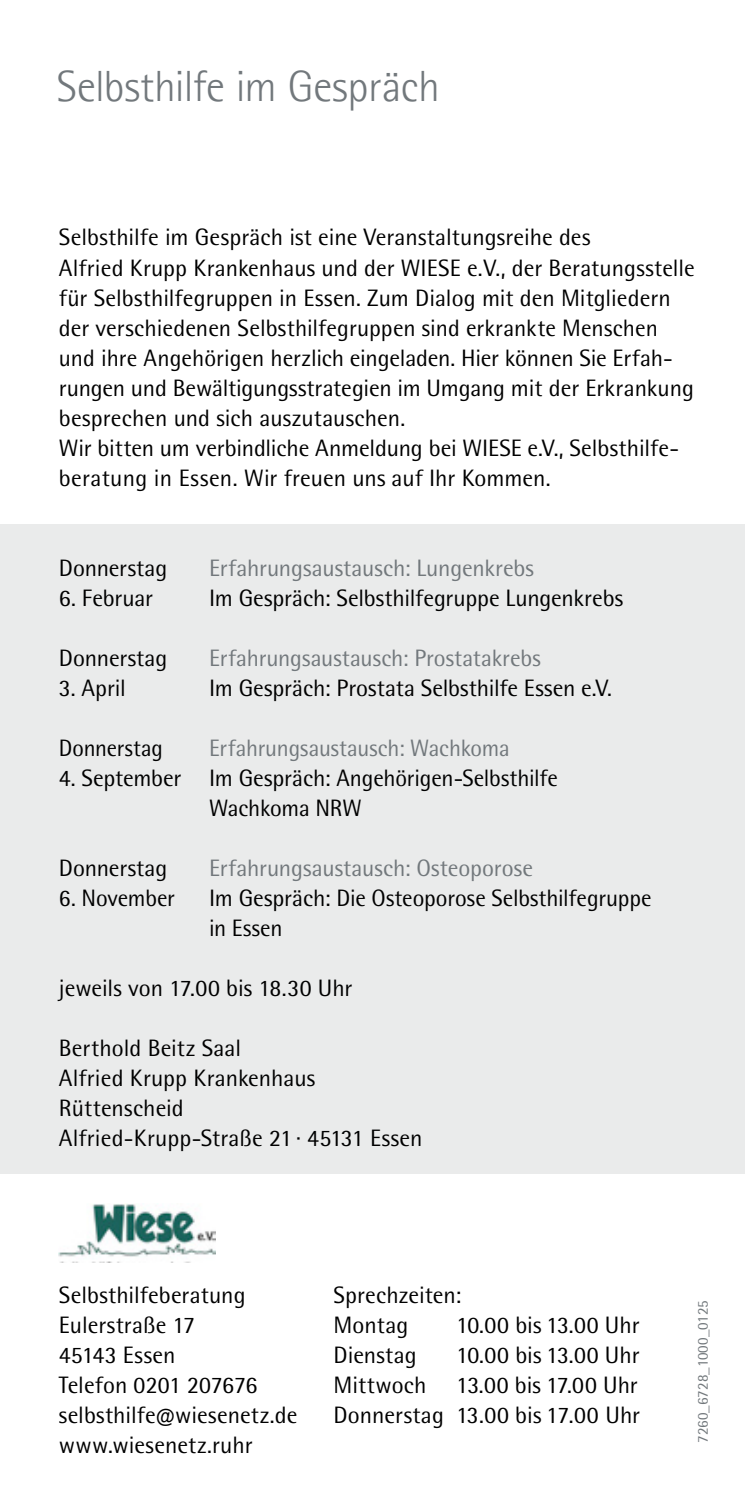
<style>
.page{position:relative;width:745px;height:1489px;background:#fff}
.page>*{position:absolute;margin:0;border:0;box-sizing:border-box;transform-origin:0 0}
.t1{font:300 43.75px "Agfa Rotis Semisans";letter-spacing:-.01em;color:#72787c}
.t2{font:23.75px/30px "Rotis Semi Sans Pro";color:#000}
.t3{font:23.75px "Rotis Semi Sans Pro";letter-spacing:-.005em;color:#72787c}
.t4{font:23.75px "Rotis Semi Sans Pro";color:#000;scale:.96 1}
.t5{font:15px "Rotis Semi Sans Pro";letter-spacing:.005em;color:#72787c}
</style>
<div class="page">
<div style="left:0;top:524px;width:744px;height:649px;background:#eaebeb"></div>
<img style="left:58px;top:1204px;width:157px;height:53px">
<h1 class="t1" style="left:57px;top:62px;width:384px">Selbsthilfe im Gespräch</h1>
<p class="t2" style="left:59px;top:222px;width:637px">Selbsthilfe im Gespräch ist eine Veranstaltungsreihe des<br>Alfried Krupp Krankenhaus und der WIESE e.V., der Beratungsstelle für Selbsthilfegruppen in Essen. Zum Dialog mit den Mitgliedern der verschiedenen Selbsthilfegruppen sind erkrankte Menschen und ihre Angehörigen herzlich eingeladen. Hier können Sie Erfah&shy;rungen und Bewältigungsstrategien im Umgang mit der Erkrankung besprechen und sich auszutauschen.<br>Wir bitten um verbindliche Anmeldung bei WIESE e.V., Selbsthilfe&shy;beratung in Essen. Wir freuen uns auf Ihr Kommen.</p>
<p class="t2" style="left:59px;top:552px;width:110px">Donnerstag</p>
<p class="t3" style="left:209px;top:553px;width:326px">Erfahrungsaustausch: Lungenkrebs</p>
<p class="t2" style="left:59px;top:582px;width:96px">6. Februar</p>
<p class="t2" style="left:209px;top:582px;width:415px">Im Gespräch: Selbsthilfegruppe Lungenkrebs</p>
<p class="t2" style="left:59px;top:642px;width:110px">Donnerstag</p>
<p class="t3" style="left:209px;top:643px;width:333px">Erfahrungsaustausch: Prostatakrebs</p>
<p class="t2" style="left:59px;top:672px;width:68px">3. April</p>
<p class="t2" style="left:209px;top:672px;width:404px">Im Gespräch: Prostata Selbsthilfe Essen e.V.</p>
<p class="t4" style="left:59px;top:733px;width:110px">Donnerstag</p>
<p class="t3" style="left:209px;top:733px;width:302px">Erfahrungsaustausch: Wachkoma</p>
<p class="t2" style="left:209px;top:762px;width:350px;text-indent:-150px">4. September Im Gespräch: Angehörigen-Selbsthilfe<br>Wachkoma NRW</p>
<p class="t2" style="left:59px;top:852px;width:110px">Donnerstag</p>
<p class="t3" style="left:209px;top:853px;width:325px">Erfahrungsaustausch: Osteoporose</p>
<p class="t2" style="left:59px;top:882px;width:117px">6. November</p>
<p class="t2" style="left:209px;top:882px;width:443px">Im Gespräch: Die Osteoporose Selbsthilfegruppe in Essen</p>
<p class="t2" style="left:59px;top:972px;width:295px">jeweils von 17.00 bis 18.30 Uhr</p>
<p class="t2" style="left:59px;top:1032px;width:365px">Berthold Beitz Saal<br>Alfried Krupp Krankenhaus<br>Rüttenscheid<br>Alfried-Krupp-Straße 21 · 45131 Essen</p>
<p class="t2" style="left:59px;top:1279px;width:240px">Selbsthilfeberatung<br>Eulerstraße 17<br>45143 Essen<br>Telefon 0201 207676 selbsthilfe@wiesenetz.de www.wiesenetz.ruhr</p>
<p class="t2" style="left:333px;top:1279px;width:129px">Sprechzeiten:<br>Montag</p>
<p class="t2" style="left:456px;top:1309px;width:185px">10.00 bis 13.00 Uhr</p>
<p class="t2" style="left:333px;top:1339px;width:85px">Dienstag</p>
<p class="t2" style="left:333px;top:1339px;width:308px;text-align:justify;text-indent:123px">10.00 bis 13.00 Uhr Mittwoch 13.00 bis 17.00 Uhr Donnerstag 13.00 bis 17.00 Uhr</p>
<p class="t5" style="left:693px;top:1442px;width:144px;rotate:-90deg">7260_6728_1000_0125</p>
</div>
